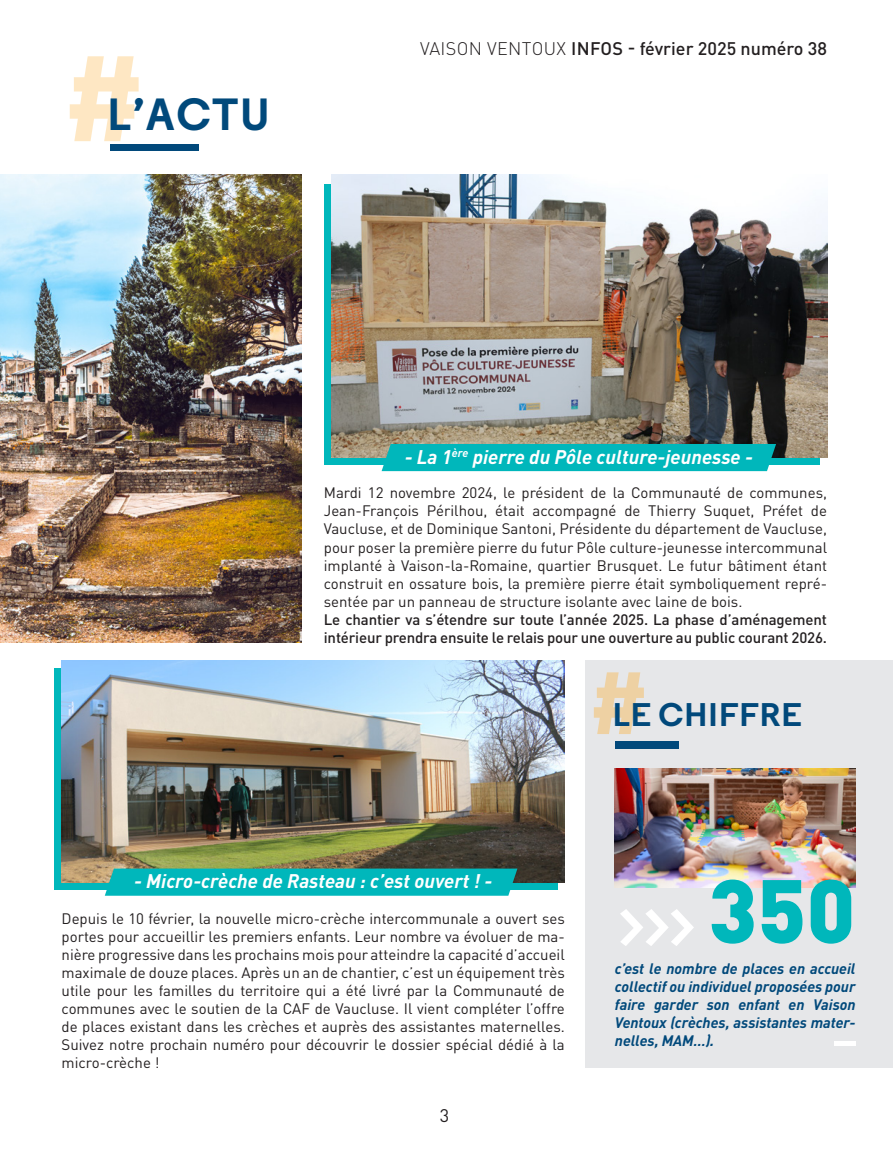
<style>
.page{position:relative;width:893px;height:1166px;background:#fff}
.page>*{position:absolute;margin:0;border:0;box-sizing:border-box;transform-origin:0 0}
.t1{font:900 88.5px "DIN Pro";color:#00b7bb}
.t2{font:900 56.25px "Acuta";color:#fff}
.t3{font:700 45px "Regular";color:#01497b}
.t4{font:700 32.7px "Regular";letter-spacing:.035em;color:#01497b}
.t5{font:italic 700 19.5px "DIN Pro";color:#fff}
.t6{font:500 18px "DIN Pro";color:#231f20}
.t7{font:18px "DIN Pro";color:#231f20}
.t8{font:15px/18px "DIN Pro";color:#231f20;text-align:justify}
.t9{font:italic 700 15px/18px "DIN Pro";letter-spacing:-.005em;color:#01497b;text-align:justify}
.t10{font:500 15px/18px "DIN Pro";letter-spacing:-.01em;color:#231f20}
.s1{font-weight:300}
</style>
<div class="page">
<img style="left:0;top:174px;width:302px;height:468px">
<div style="left:586px;top:660px;width:307px;height:407px;background:#e6e7e9"></div>
<img style="left:615px;top:768px;width:240px;height:119px">
<svg style="left:594px;top:672px;width:50px;height:61px"></svg>
<div style="left:615px;top:741px;width:64px;height:7px;background:#01497b"></div>
<svg style="left:70px;top:56px;width:69px;height:85px"></svg>
<div style="left:110px;top:145px;width:88px;height:6px;background:#01497b"></div>
<img style="left:331px;top:174px;width:496px;height:283px">
<div style="left:382px;top:444px;width:394px;height:27px;background:#00b7bb"></div>
<svg style="left:54px;top:668px;width:504px;height:221px;background:#12acaf"></svg>
<img style="left:62px;top:660px;width:503px;height:221px">
<div style="left:105px;top:868px;width:412px;height:27px;background:#00b7bb"></div>
<div style="left:834px;top:1040px;width:21px;height:5px;background:#fff"></div>
<p class="t3" style="left:107px;top:85px;width:164px">L’ACTU</p>
<p class="t6" style="left:420px;top:34px;width:408px"><span class="s1">VAISON VENTOUX</span> INFOS - février 2025 numéro 38</p>
<p class="t5" style="left:405px;top:440px;width:350px">- La 1<sup>ère</sup> pierre du Pôle culture-jeunesse -</p>
<p class="t8" style="left:324px;top:482px;width:505px">Mardi 12 novembre 2024, le président de la Communauté de communes, Jean-François Périlhou, était accompagné de Thierry Suquet, Préfet de Vaucluse, et de Dominique Santoni, Présidente du département de Vaucluse, pour poser la première pierre du futur Pôle culture-jeunesse intercommunal implanté à Vaison-la-Romaine, quartier Brusquet. Le futur bâtiment étant construit en ossature bois, la première pierre était symboliquement repré&shy;sentée par un panneau de structure isolante avec laine de bois.</p>
<p class="t10" style="left:324px;top:608px;width:505px">Le chantier va s’étendre sur toute l’année 2025. La phase d’aménagement intérieur prendra ensuite le relais pour une ouverture au public courant 2026.</p>
<p class="t4" style="left:613px;top:693px;width:191px">LE CHIFFRE</p>
<p class="t5" style="left:134px;top:864px;width:360px">- Micro-crèche de Rasteau : c’est ouvert ! -</p>
<p class="t8" style="left:62px;top:907px;width:505px">Depuis le 10 février, la nouvelle micro-crèche intercommunale a ouvert ses portes pour accueillir les premiers enfants. Leur nombre va évoluer de ma&shy;nière progressive dans les prochains mois pour atteindre la capacité d’accueil maximale de douze places. Après un an de chantier, c’est un équipement très utile pour les familles du territoire qui a été livré par la Communauté de communes avec le soutien de la CAF de Vaucluse. Il vient compléter l’offre de places existant dans les crèches et auprès des assistantes maternelles.<br>Suivez notre prochain numéro pour découvrir le dossier spécial dédié à la micro-crèche !</p>
<p class="t7" style="left:440px;top:1101px;width:11px">3</p>
<p class="t2" style="left:615px;top:888px;width:85px">&gt;&gt;&gt;</p>
<p class="t1" style="left:708px;top:834px;width:149px">350</p>
<p class="t9" style="left:615px;top:957px;width:242px">c’est le nombre de places en accueil collectif ou individuel proposées pour faire garder son enfant en Vaison Ventoux (crèches, assistantes mater&shy;nelles, MAM…).</p>
</div>
